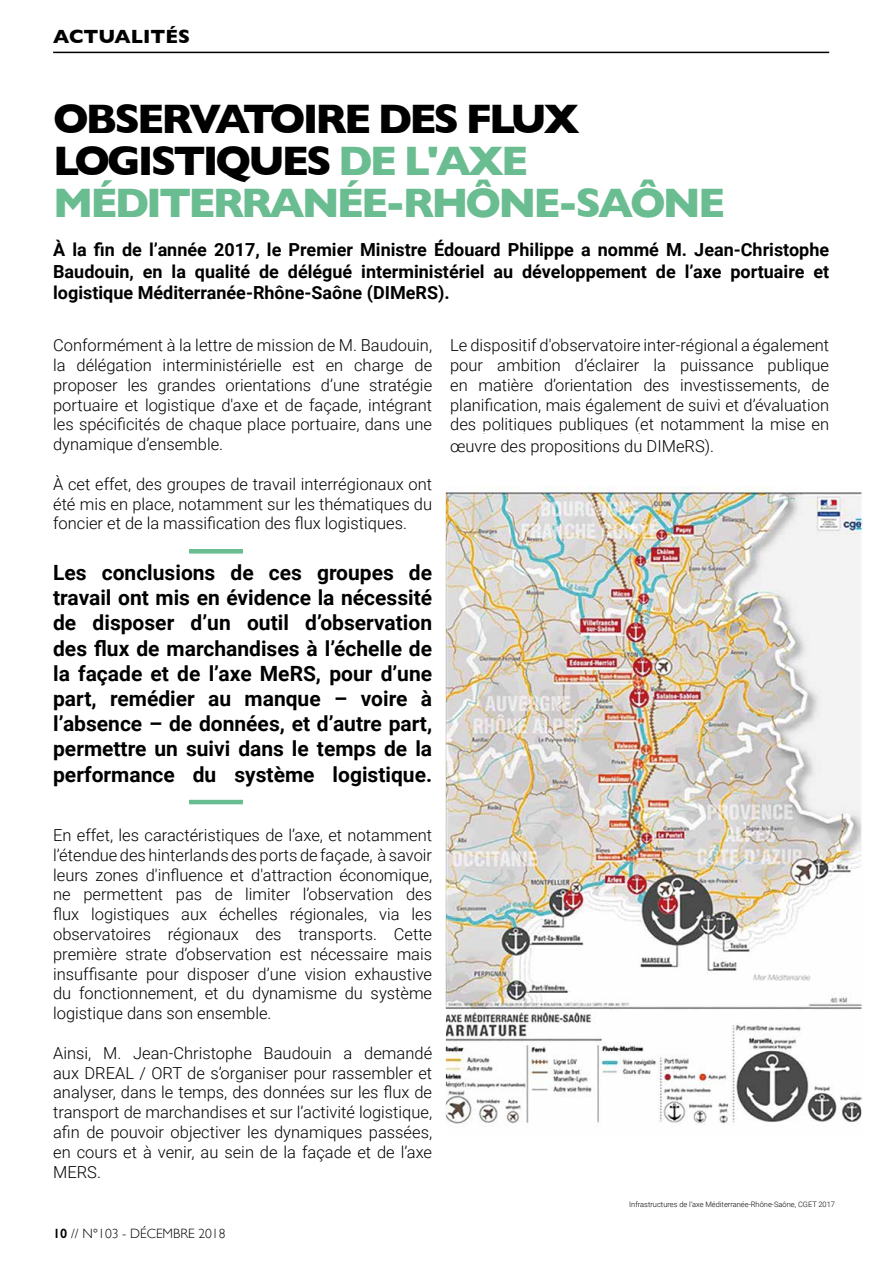
<style>
.page{position:relative;width:893px;height:1263px;background:#fff}
.page>*{position:absolute;margin:0;border:0;box-sizing:border-box;transform-origin:0 0}
.t1{font:700 42px/42px "Gill Sans";letter-spacing:-.07em;color:#6abc91}
.t2{font:700 21px/25.2px "Roboto";color:#000;text-align:justify}
.t3{font:700 19.5px "Gill Sans";color:#000}
.t4{font:700 18px/21.6px "Roboto";color:#000;text-align:justify}
.t5{font:300 16.5px/19.8px "Roboto";color:#000;text-align:justify}
.t6{font:300 13.5px "Gill Sans";color:#000}
.t7{font:300 7.5px "Roboto";color:#000}
.s1{color:#000}
.s2{font-weight:600}
</style>
<div class="page">
<hr style="left:53px;top:52px;width:776px;height:1px;background:#000">
<div style="left:189px;top:549px;width:54px;height:5px;background:#6abc91"></div>
<hr style="left:189px;top:800px;width:54px;height:4px;background:#6abc91">
<img style="left:447px;top:486px;width:413px;height:640px">
<div style="left:444px;top:432px;width:419px;height:703px;border:2px solid #fff"></div>
<p class="t3" style="left:53px;top:21px;width:138px">ACTUALITÉS</p>
<h1 class="t1" style="left:53px;top:97px;width:674px"><span class="s1">OBSERVATOIRE DES FLUX<br>LOGISTIQUES</span> DE L'AXE<br>MÉDITERRANÉE-RHÔNE-SAÔNE</h1>
<p class="t4" style="left:53px;top:238px;width:777px">À la fin de l’année 2017, le Premier Ministre Édouard Philippe a nommé M. Jean-Christophe Baudouin, en la qualité de délégué interministériel au développement de l’axe portuaire et logistique Méditerranée-Rhône-Saône (DIMeRS).</p>
<p class="t5" style="left:53px;top:335px;width:381px">Conformément à la lettre de mission de M. Baudouin, la délégation interministérielle est en charge de proposer les grandes orientations d’une stratégie portuaire et logistique d'axe et de façade, intégrant les spécificités de chaque place portuaire, dans une dynamique d’ensemble.</p>
<p class="t5" style="left:53px;top:473px;width:380px">À cet effet, des groupes de travail interrégionaux ont été mis en place, notamment sur les thématiques du foncier et de la massification des flux logistiques.</p>
<p class="t2" style="left:53px;top:559px;width:381px">Les conclusions de ces groupes de travail ont mis en évidence la nécessité de disposer d’un outil d’observation des flux de marchandises à l’échelle de la façade et de l’axe MeRS, pour d’une part, remédier au manque – voire à l’absence – de données, et d’autre part, permettre un suivi dans le temps de la performance du système logistique.</p>
<p class="t5" style="left:53px;top:824px;width:380px">En effet, les caractéristiques de l’axe, et notamment l’étendue des hinterlands des ports de façade, à savoir leurs zones d'influence et d'attraction économique, ne permettent pas de limiter l’observation des flux logistiques aux échelles régionales, via les observatoires régionaux des transports. Cette première strate d’observation est nécessaire mais insuffisante pour disposer d’une vision exhaustive du fonctionnement, et du dynamisme du système logistique dans son ensemble.</p>
<p class="t5" style="left:53px;top:1042px;width:381px">Ainsi, M. Jean-Christophe Baudouin a demandé aux DREAL / ORT de s’organiser pour rassembler et analyser, dans le temps, des données sur les flux de transport de marchandises et sur l’activité logistique, afin de pouvoir objectiver les dynamiques passées, en cours et à venir, au sein de la façade et de l’axe MERS.</p>
<p class="t6" style="left:53px;top:1223px;width:174px"><span class="s2">10</span> // N°103 - DÉCEMBRE 2018</p>
<p class="t5" style="left:450px;top:335px;width:381px">Le dispositif d'observatoire inter-régional a également pour ambition d’éclairer la puissance publique en matière d’orientation des investissements, de planification, mais également de suivi et d’évaluation des politiques publiques (et notamment la mise en</p>
<p class="t5" style="left:450px;top:436px;width:265px">œuvre des propositions du DIMeRS).</p>
<p class="t7" style="left:629px;top:1199px;width:207px">Infrastructures de l’axe Méditerranée-Rhône-Saône, CGET 2017</p>
</div>
